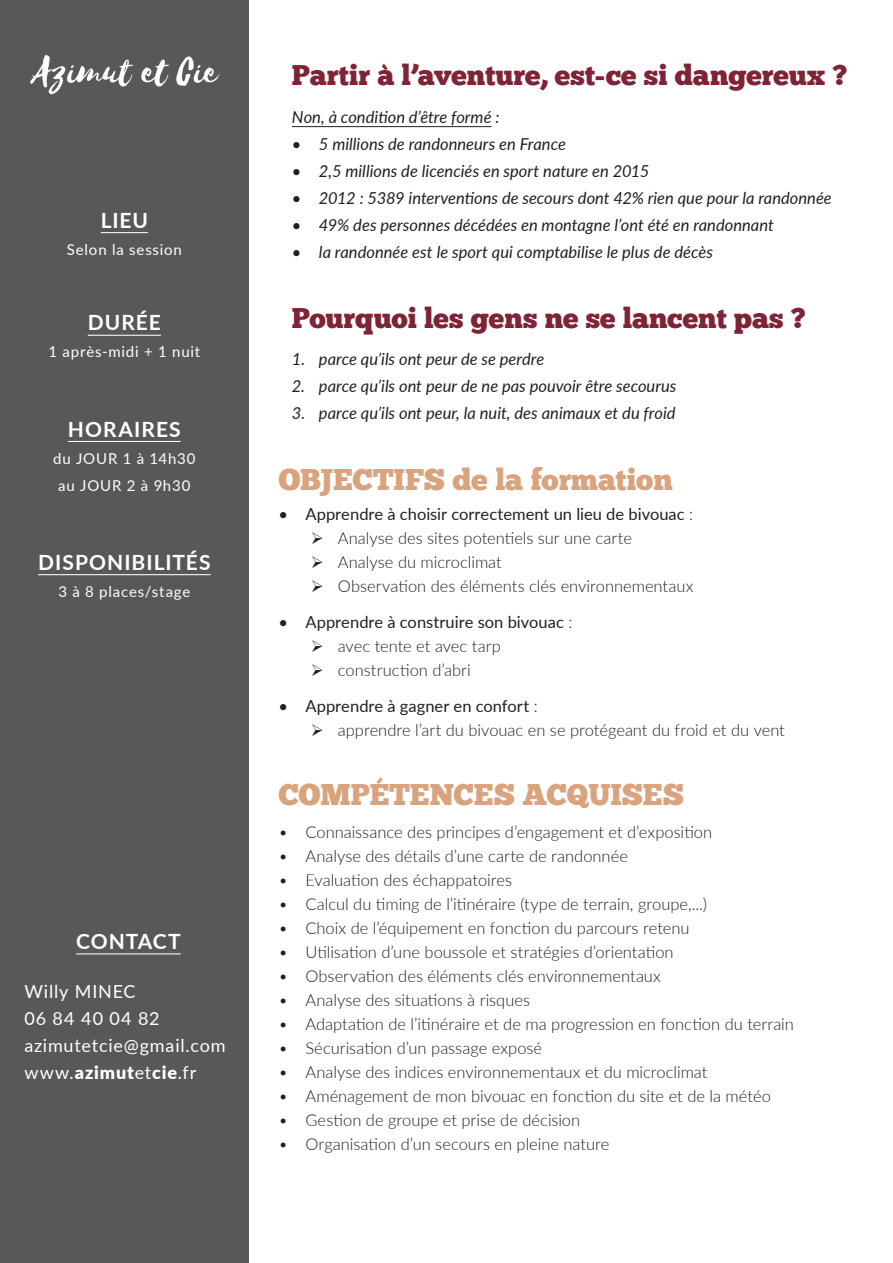
<style>
.page{position:relative;width:893px;height:1263px;background:#fff}
.page>*{position:absolute;margin:0;border:0;box-sizing:border-box;transform-origin:0 0}
.Title_01{font:30px "Chunk Five";letter-spacing:-.005em;color:#d9a37e}
.Title_01-2{font:28.5px "Chunk Five";color:#7f2336}
.t1{font:700 21px "Lato";letter-spacing:.05em;color:#fff}
.t2{font:18px "Lato";letter-spacing:.045em;color:#fff}
.Description{font:300 16.5px "Lato";color:#231f20}
.Description-2{font:italic 16.5px "Lato";color:#231f20}
.Description-3{font:16.5px "Lato";color:#231f20}
.t3{font:15px "Lato";letter-spacing:.055em;color:#fff}
.s1{font-weight:900}
.s2{font-weight:300}
</style>
<div class="page">
<div style="left:1px;top:0;width:248px;height:1263px;background:#57585a"></div>
<img style="left:30px;top:55px;width:190px;height:40px">
<hr style="left:101px;top:232px;width:47px;height:1px;background:#fff">
<hr style="left:88px;top:335px;width:73px;height:1px;background:#fff">
<hr style="left:68px;top:441px;width:113px;height:1px;background:#fff">
<hr style="left:38px;top:574px;width:173px;height:1px;background:#fff">
<hr style="left:292px;top:126px;width:200px;height:1px;background:#231f20">
<hr style="left:76px;top:953px;width:105px;height:1px;background:#fff">
<p class="t1" style="left:101px;top:205px;width:49px">LIEU</p>
<p class="t3" style="left:67px;top:239px;width:117px">Selon la session</p>
<p class="t1" style="left:88px;top:307px;width:75px">DURÉE</p>
<p class="t3" style="left:48px;top:341px;width:153px">1 après-midi + 1 nuit</p>
<p class="t1" style="left:68px;top:413px;width:114px">HORAIRES</p>
<p class="t3" style="left:53px;top:447px;width:144px">du JOUR 1 à 14h30</p>
<p class="t3" style="left:58px;top:474px;width:134px">au JOUR 2 à 9h30</p>
<p class="t1" style="left:38px;top:547px;width:174px">DISPONIBILITÉS</p>
<p class="t3" style="left:58px;top:581px;width:133px">3 à 8 places/stage</p>
<p class="t1" style="left:76px;top:926px;width:106px">CONTACT</p>
<p class="t2" style="left:24px;top:978px;width:113px">Willy MINEC</p>
<p class="t2" style="left:24px;top:1005px;width:137px">06 84 40 04 82</p>
<p class="t2" style="left:24px;top:1032px;width:203px">azimutetcie@gmail.com</p>
<p class="t2" style="left:24px;top:1059px;width:173px">www.<span class="s1">azimut</span>et<span class="s1">cie</span>.fr</p>
<p class="Title_01-2" style="left:292px;top:58px;width:557px">Partir à l’aventure, est-ce si dangereux ?</p>
<p class="Description-2" style="left:292px;top:105px;width:209px">Non, à condition d’être formé :</p>
<p class="Description-2" style="left:292px;top:132px;width:275px">• 5 millions de randonneurs en France</p>
<p class="Description-2" style="left:292px;top:159px;width:359px">• 2,5 millions de licenciés en sport nature en 2015</p>
<p class="Description-2" style="left:292px;top:186px;width:541px">• 2012 : 5389 interventions de secours dont 42% rien que pour la randonnée</p>
<p class="Description-2" style="left:292px;top:213px;width:483px">• 49% des personnes décédées en montagne l’ont été en randonnant</p>
<p class="Description-2" style="left:292px;top:240px;width:423px">• la randonnée est le sport qui comptabilise le plus de décès</p>
<p class="Title_01-2" style="left:292px;top:301px;width:515px">Pourquoi les gens ne se lancent pas ?</p>
<p class="Description-2" style="left:292px;top:347px;width:254px">1. parce qu’ils ont peur de se perdre</p>
<p class="Description-2" style="left:292px;top:374px;width:386px">2. parce qu’ils ont peur de ne pas pouvoir être secourus</p>
<p class="Description-2" style="left:292px;top:401px;width:385px">3. parce qu’ils ont peur, la nuit, des animaux et du froid</p>
<p class="Title_01" style="left:278px;top:462px;width:396px">OBJECTIFS de la formation</p>
<p class="Description-3" style="left:278px;top:502px;width:416px">• Apprendre à choisir correctement un lieu de bivouac <span class="s2">:</span></p>
<p class="Description" style="left:338px;top:527px;width:296px">Analyse des sites potentiels sur une carte</p>
<p class="Description" style="left:338px;top:551px;width:165px">Analyse du microclimat</p>
<p class="Description" style="left:338px;top:575px;width:357px">Observation des éléments clés environnementaux</p>
<p class="Description-3" style="left:278px;top:610px;width:296px">• Apprendre à construire son bivouac <span class="s2">:</span></p>
<p class="Description" style="left:338px;top:635px;width:165px">avec tente et avec tarp</p>
<p class="Description" style="left:338px;top:659px;width:134px">construction d’abri</p>
<p class="Description-3" style="left:278px;top:694px;width:261px">• Apprendre à gagner en confort <span class="s2">:</span></p>
<p class="Description" style="left:338px;top:719px;width:449px">apprendre l’art du bivouac en se protégeant du froid et du vent</p>
<p class="Title_01" style="left:278px;top:776px;width:407px">COMPÉTENCES ACQUISES</p>
<p class="Description" style="left:278px;top:821px;width:435px">• Connaissance des principes d’engagement et d’exposition</p>
<p class="Description" style="left:278px;top:845px;width:351px">• Analyse des détails d’une carte de randonnée</p>
<p class="Description" style="left:278px;top:869px;width:235px">• Evaluation des échappatoires</p>
<p class="Description" style="left:278px;top:893px;width:430px">• Calcul du timing de l’itinéraire (type de terrain, groupe,...)</p>
<p class="Description" style="left:278px;top:917px;width:413px">• Choix de l’équipement en fonction du parcours retenu</p>
<p class="Description" style="left:278px;top:941px;width:397px">• Utilisation d’une boussole et stratégies d’orientation</p>
<p class="Description" style="left:278px;top:965px;width:384px">• Observation des éléments clés environnementaux</p>
<p class="Description" style="left:278px;top:989px;width:253px">• Analyse des situations à risques</p>
<p class="Description" style="left:278px;top:1013px;width:517px">• Adaptation de l’itinéraire et de ma progression en fonction du terrain</p>
<p class="Description" style="left:278px;top:1037px;width:265px">• Sécurisation d’un passage exposé</p>
<p class="Description" style="left:278px;top:1061px;width:431px">• Analyse des indices environnementaux et du microclimat</p>
<p class="Description" style="left:278px;top:1085px;width:494px">• Aménagement de mon bivouac en fonction du site et de la météo</p>
<p class="Description" style="left:278px;top:1109px;width:303px">• Gestion de groupe et prise de décision</p>
<p class="Description" style="left:278px;top:1133px;width:333px">• Organisation d’un secours en pleine nature</p>
</div>
